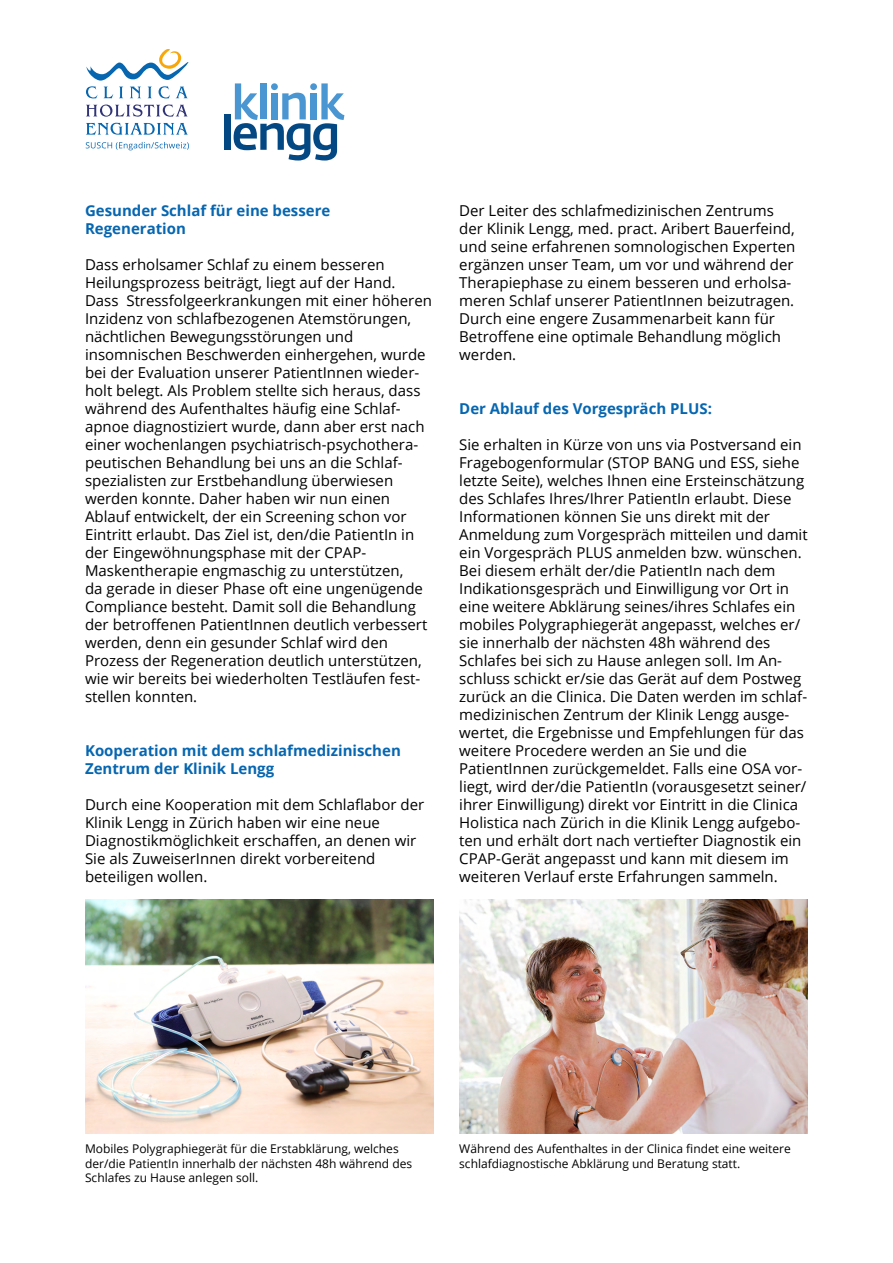
<style>
.page{position:relative;width:893px;height:1263px;background:#fff}
.page>*{position:absolute;margin:0;border:0;box-sizing:border-box;transform-origin:0 0}
.t1{font:15px/18px "Open Sans";color:#000}
.t2{font:700 15px/18px "Open Sans";color:#0666b0}
.t3{font:12px/14.4px "Open Sans";color:#000}
</style>
<div class="page">
<svg style="left:86px;top:49px;width:103px;height:49px"></svg>
<svg style="left:86px;top:104px;width:102px;height:13px"></svg>
<svg style="left:86px;top:123px;width:102px;height:12px"></svg>
<svg style="left:86px;top:142px;width:103px;height:8px"></svg>
<img style="left:85px;top:900px;width:349px;height:234px">
<img style="left:459px;top:900px;width:349px;height:234px">
<div style="left:224px;top:114px;width:6px;height:36px;background:#044883"></div>
<svg style="left:234px;top:83px;width:110px;height:78px"></svg>
<div style="left:271px;top:83px;width:7px;height:7px;background:#4a96d2;border-radius:50%"></div>
<div style="left:310px;top:93px;width:7px;height:26px;background:#4a96d2"></div>
<div style="left:310px;top:83px;width:7px;height:7px;background:#4a96d2;border-radius:50%"></div>
<p class="t2" style="left:85px;top:201px;width:247px">Gesunder Schlaf für eine bessere<br>Regeneration</p>
<p class="t1" style="left:85px;top:255px;width:348px">Dass erholsamer Schlaf zu einem besseren Heilungsprozess beiträgt, liegt auf der Hand.<br>Dass Stressfolgeerkrankungen mit einer höheren Inzidenz von schlafbezogenen Atemstörungen, nächtlichen Bewegungsstörungen und insomnischen Beschwerden einhergehen, wurde bei der Evaluation unserer PatientInnen wieder&shy;holt belegt. Als Problem stellte sich heraus, dass während des Aufenthaltes häufig eine Schlaf&shy;apnoe diagnostiziert wurde, dann aber erst nach einer wochenlangen psychiatrisch-psychothera&shy;peutischen Behandlung bei uns an die Schlaf&shy;spezialisten zur Erstbehandlung überwiesen werden konnte. Daher haben wir nun einen Ablauf entwickelt, der ein Screening schon vor Eintritt erlaubt. Das Ziel ist, den/die PatientIn in der Eingewöhnungsphase mit der CPAP-Maskentherapie engmaschig zu unterstützen,<br>da gerade in dieser Phase oft eine ungenügende Compliance besteht. Damit soll die Behandlung der betroffenen PatientInnen deutlich verbessert werden, denn ein gesunder Schlaf wird den Prozess der Regeneration deutlich unterstützen, wie wir bereits bei wiederholten Testläufen fest&shy;stellen konnten.</p>
<p class="t2" style="left:85px;top:741px;width:317px">Kooperation mit dem schlafmedizinischen<br>Zentrum der Klinik Lengg</p>
<p class="t1" style="left:85px;top:795px;width:341px">Durch eine Kooperation mit dem Schlaflabor der Klinik Lengg in Zürich haben wir eine neue Diagnostikmöglichkeit erschaffen, an denen wir Sie als ZuweiserInnen direkt vorbereitend beteiligen wollen.</p>
<p class="t1" style="left:459px;top:201px;width:338px">Der Leiter des schlafmedizinischen Zentrums der Klinik Lengg, med. pract. Aribert Bauerfeind, und seine erfahrenen somnologischen Experten ergänzen unser Team, um vor und während der Therapiephase zu einem besseren und erholsa&shy;meren Schlaf unserer PatientInnen beizutragen.<br>Durch eine engere Zusammenarbeit kann für Betroffene eine optimale Behandlung möglich werden.</p>
<p class="t2" style="left:459px;top:399px;width:254px">Der Ablauf des Vorgespräch PLUS:</p>
<p class="t1" style="left:459px;top:435px;width:350px">Sie erhalten in Kürze von uns via Postversand ein Fragebogenformular (STOP BANG und ESS, siehe letzte Seite), welches Ihnen eine Ersteinschätzung des Schlafes Ihres/Ihrer PatientIn erlaubt. Diese Informationen können Sie uns direkt mit der Anmeldung zum Vorgespräch mitteilen und damit ein Vorgespräch PLUS anmelden bzw. wünschen.<br>Bei diesem erhält der/die PatientIn nach dem Indikationsgespräch und Einwilligung vor Ort in eine weitere Abklärung seines/ihres Schlafes ein mobiles Polygraphiegerät angepasst, welches er/ sie innerhalb der nächsten 48h während des Schlafes bei sich zu Hause anlegen soll. Im An&shy;schluss schickt er/sie das Gerät auf dem Postweg zurück an die Clinica. Die Daten werden im schlaf&shy;medizinischen Zentrum der Klinik Lengg ausge&shy;wertet, die Ergebnisse und Empfehlungen für das weitere Procedere werden an Sie und die PatientInnen zurückgemeldet. Falls eine OSA vor&shy;liegt, wird der/die PatientIn (vorausgesetzt seiner/ ihrer Einwilligung) direkt vor Eintritt in die Clinica Holistica nach Zürich in die Klinik Lengg aufgebo&shy;ten und erhält dort nach vertiefter Diagnostik ein CPAP-Gerät angepasst und kann mit diesem im weiteren Verlauf erste Erfahrungen sammeln.</p>
<p class="t3" style="left:85px;top:1141px;width:329px">Mobiles Polygraphiegerät für die Erstabklärung, welches der/die PatientIn innerhalb der nächsten 48h während des<br>Schlafes zu Hause anlegen soll.</p>
<p class="t3" style="left:459px;top:1141px;width:333px">Während des Aufenthaltes in der Clinica findet eine weitere schlafdiagnostische Abklärung und Beratung statt.</p>
</div>
